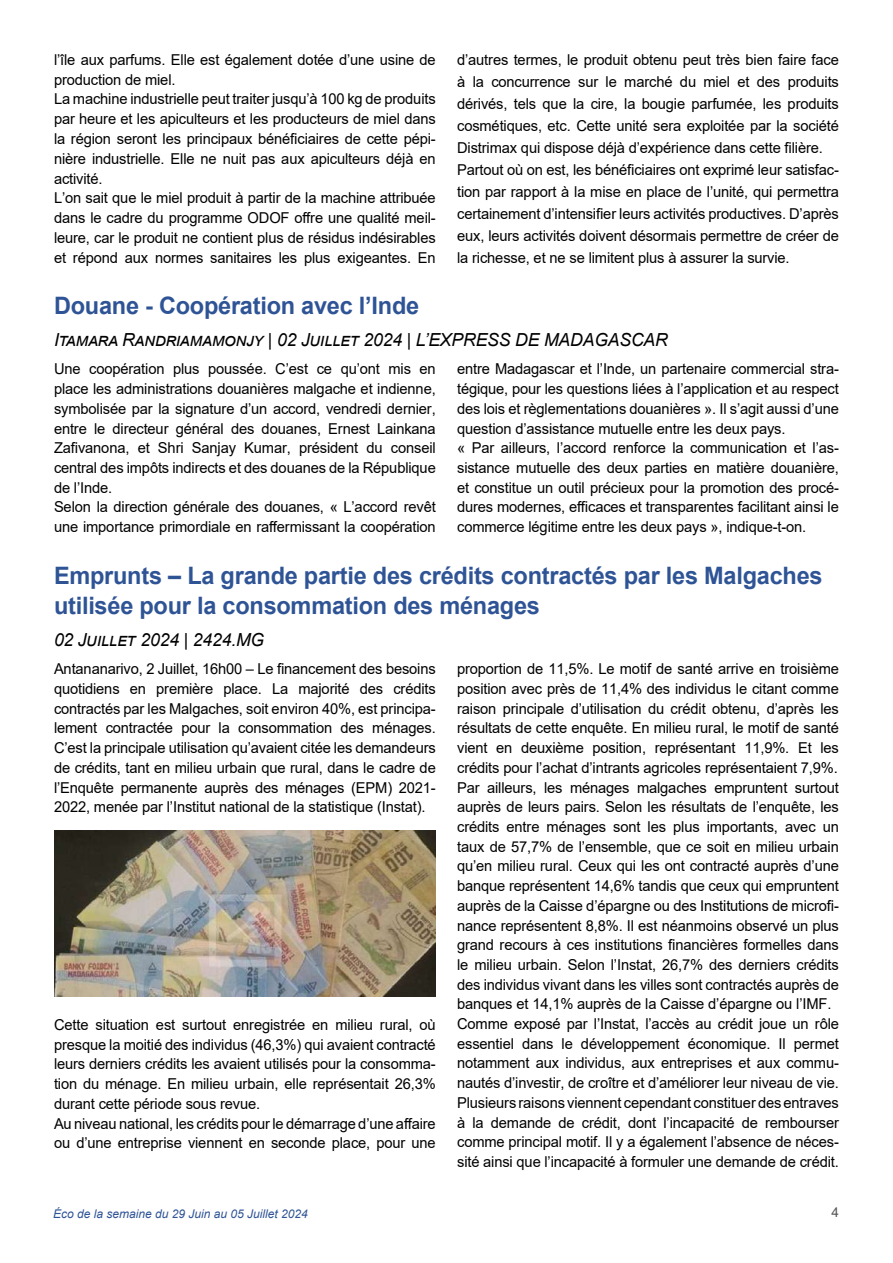
<style>
.page{position:relative;width:893px;height:1263px;background:#fff}
.page>*{position:absolute;margin:0;border:0;box-sizing:border-box;transform-origin:0 0}
.t1{font:700 24px/30.5px "Arial";letter-spacing:-.01em;color:#2f5496}
.t2{font:italic 18px "Arial";letter-spacing:-.01em;color:#000}
.t3{font:15px/19.6px "Arial";letter-spacing:-.01em;color:#000}
.t4{font:13.5px "Arial";color:#525252}
.t5{font:italic 12px "Arial";color:#2f5496}
</style>
<div class="page">
<img style="left:54px;top:830px;width:382px;height:166px">
<p class="t3" style="left:54px;top:50px;width:383px">l’île aux parfums. Elle est également dotée d’une usine de production de miel.<br>La machine industrielle peut traiter jusqu’à 100 kg de produits par heure et les apiculteurs et les producteurs de miel dans la région seront les principaux bénéficiaires de cette pépi&shy;nière industrielle. Elle ne nuit pas aux apiculteurs déjà en activité.<br>L’on sait que le miel produit à partir de la machine attribuée dans le cadre du programme ODOF offre une qualité meil&shy;leure, car le produit ne contient plus de résidus indésirables et répond aux normes sanitaires les plus exigeantes. En</p>
<p class="t3" style="left:457px;top:49px;width:383px;line-height:21.9px">d’autres termes, le produit obtenu peut très bien faire face à la concurrence sur le marché du miel et des produits dérivés, tels que la cire, la bougie parfumée, les produits cosmétiques, etc. Cette unité sera exploitée par la société Distrimax qui dispose déjà d’expérience dans cette filière.<br>Partout où on est, les bénéficiaires ont exprimé leur satisfac&shy;tion par rapport à la mise en place de l’unité, qui permettra certainement d’intensifier leurs activités productives. D’après eux, leurs activités doivent désormais permettre de créer de la richesse, et ne se limitent plus à assurer la survie.</p>
<h1 class="t1" style="left:54px;top:291px;width:367px">Douane - Coopération avec l’Inde</h1>
<p class="t2" style="left:54px;top:328px;width:615px">Itamara Randriamamonjy | 02 Juillet 2024 | L’EXPRESS DE MADAGASCAR</p>
<p class="t3" style="left:54px;top:359px;width:383px">Une coopération plus poussée. C’est ce qu’ont mis en place les administrations douanières malgache et indienne, symbolisée par la signature d’un accord, vendredi dernier, entre le directeur général des douanes, Ernest Lainkana Zafivanona, et Shri Sanjay Kumar, président du conseil central des impôts indirects et des douanes de la République de l’Inde.<br>Selon la direction générale des douanes, « L’accord revêt une importance primordiale en raffermissant la coopération</p>
<p class="t3" style="left:457px;top:359px;width:383px">entre Madagascar et l’Inde, un partenaire commercial stra&shy;tégique, pour les questions liées à l’application et au respect des lois et règlementations douanières ». Il s’agit aussi d’une question d’assistance mutuelle entre les deux pays.<br>« Par ailleurs, l’accord renforce la communication et l’as&shy;sistance mutuelle des deux parties en matière douanière, et constitue un outil précieux pour la promotion des procé&shy;dures modernes, efficaces et transparentes facilitant ainsi le commerce légitime entre les deux pays », indique-t-on.</p>
<h1 class="t1" style="left:54px;top:560px;width:770px">Emprunts – La grande partie des crédits contractés par les Malgaches utilisée pour la consommation des ménages</h1>
<p class="t2" style="left:54px;top:628px;width:212px">02 Juillet 2024 | 2424.MG</p>
<p class="t3" style="left:54px;top:659px;width:383px;text-align:justify">Antananarivo, 2 Juillet, 16h00 – Le financement des besoins quotidiens en première place. La majorité des crédits contractés par les Malgaches, soit environ 40%, est principa&shy;lement contractée pour la consommation des ménages.<br>C’est la principale utilisation qu’avaient citée les demandeurs de crédits, tant en milieu urbain que rural, dans le cadre de l’Enquête permanente auprès des ménages (EPM) 2021- 2022, menée par l’Institut national de la statistique (Instat).</p>
<p class="t3" style="left:457px;top:659px;width:383px">proportion de 11,5%. Le motif de santé arrive en troisième position avec près de 11,4% des individus le citant comme raison principale d’utilisation du crédit obtenu, d’après les résultats de cette enquête. En milieu rural, le motif de santé vient en deuxième position, représentant 11,9%. Et les crédits pour l’achat d’intrants agricoles représentaient 7,9%.<br>Par ailleurs, les ménages malgaches empruntent surtout auprès de leurs pairs. Selon les résultats de l’enquête, les crédits entre ménages sont les plus importants, avec un taux de 57,7% de l’ensemble, que ce soit en milieu urbain qu’en milieu rural. Ceux qui les ont contracté auprès d’une banque représentent 14,6% tandis que ceux qui empruntent auprès de la Caisse d’épargne ou des Institutions de microfi&shy;nance représentent 8,8%. Il est néanmoins observé un plus grand recours à ces institutions financières formelles dans le milieu urbain. Selon l’Instat, 26,7% des derniers crédits des individus vivant dans les villes sont contractés auprès de banques et 14,1% auprès de la Caisse d’épargne ou l’IMF.<br>Comme exposé par l’Instat, l’accès au crédit joue un rôle essentiel dans le développement économique. Il permet notamment aux individus, aux entreprises et aux commu&shy;nautés d’investir, de croître et d’améliorer leur niveau de vie.<br>Plusieurs raisons viennent cependant constituer des entraves à la demande de crédit, dont l’incapacité de rembourser comme principal motif. Il y a également l’absence de néces&shy;sité ainsi que l’incapacité à formuler une demande de crédit.</p>
<p class="t3" style="left:54px;top:1015px;width:383px">Cette situation est surtout enregistrée en milieu rural, où presque la moitié des individus (46,3%) qui avaient contracté leurs derniers crédits les avaient utilisés pour la consomma&shy;tion du ménage. En milieu urbain, elle représentait 26,3% durant cette période sous revue.<br>Au niveau national, les crédits pour le démarrage d’une affaire ou d’une entreprise viennent en seconde place, pour une</p>
<p class="t5" style="left:53px;top:1205px;width:256px">Éco de la semaine du 29 Juin au 05 Juillet 2024</p>
<p class="t4" style="left:831px;top:1203px;width:9px">4</p>
</div>
